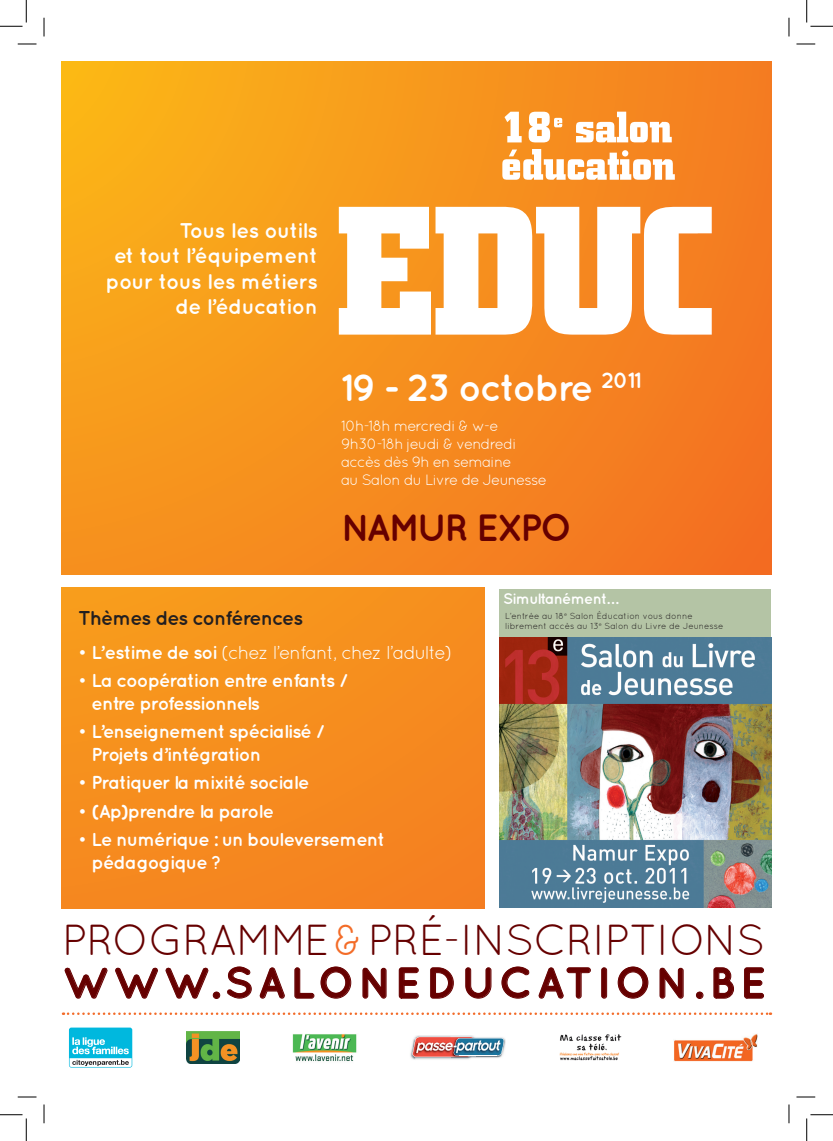
<style>
.page{position:relative;width:833px;height:1141px;background:#fff}
.page>*{position:absolute;margin:0;border:0;box-sizing:border-box;transform-origin:0 0}
.t1{font:43.38px/43.4px "Quicksand";letter-spacing:-.02em;color:#600}
.t2{font:700 43.38px "Quicksand";letter-spacing:.105em;color:#600}
.t3{font:700 38px "Quicksand";letter-spacing:-.05em;color:#fff}
.t4{font:700 38px "Quicksand";letter-spacing:-.075em;color:#600}
.t5{font:700 21.25px/25.5px "Quicksand";letter-spacing:-.025em;color:#fff;text-align:right}
.t6{font:700 20px "Quicksand";letter-spacing:-.05em;color:#231f20}
.t7{font:700 18.75px/22.5px "Quicksand";letter-spacing:-.05em;color:#fff}
.t8{font:18.75px "Quicksand";letter-spacing:-.05em;color:#fff}
.t9{font:700 15.12px "Quicksand";letter-spacing:-.05em;color:#fff}
.t10{font:15px/18px "Quicksand";letter-spacing:-.05em;color:#fff}
.t11{font:8.75px/10.5px "Quicksand";color:#231f20}
.s1{font-weight:700}
.s2{font-weight:400}
.s3{color:#f36c28}
</style>
<div class="page">
<svg style="left:62px;top:62px;width:708px;height:512px;background:#f6901d"></svg>
<svg style="left:338px;top:207px;width:373px;height:127px"></svg>
<div style="left:62px;top:587px;width:422px;height:321px;background:linear-gradient(to right,#f7941d,#f58620)"></div>
<div style="left:499px;top:589px;width:271px;height:313px;background:#b4c4a5"></div>
<img style="left:499px;top:637px;width:271px;height:270px">
<svg style="left:502px;top:149px;width:172px;height:31px"></svg>
<svg style="left:575px;top:112px;width:96px;height:30px"></svg>
<svg style="left:504px;top:112px;width:17px;height:30px"></svg>
<svg style="left:528px;top:112px;width:34px;height:30px"></svg>
<svg style="left:64px;top:967px;width:44px;height:31px"></svg>
<svg style="left:115px;top:967px;width:43px;height:31px"></svg>
<svg style="left:165px;top:967px;width:44px;height:31px"></svg>
<div style="left:213px;top:991px;width:6px;height:7px;border:1px solid #600;border-radius:50%"></div>
<svg style="left:227px;top:966px;width:25px;height:32px"></svg>
<svg style="left:259px;top:967px;width:26px;height:31px"></svg>
<svg style="left:294px;top:967px;width:20px;height:31px"></svg>
<svg style="left:320px;top:966px;width:31px;height:32px"></svg>
<svg style="left:362px;top:967px;width:24px;height:31px"></svg>
<svg style="left:398px;top:967px;width:20px;height:31px"></svg>
<svg style="left:430px;top:967px;width:23px;height:31px"></svg>
<svg style="left:465px;top:967px;width:26px;height:31px"></svg>
<svg style="left:501px;top:966px;width:28px;height:32px"></svg>
<svg style="left:538px;top:967px;width:52px;height:31px"></svg>
<div style="left:601px;top:967px;width:5px;height:31px;border:1px solid #600;border-radius:2px"></div>
<svg style="left:617px;top:966px;width:31px;height:32px"></svg>
<svg style="left:659px;top:967px;width:24px;height:31px"></svg>
<div style="left:696px;top:991px;width:6px;height:7px;border:1px solid #600;border-radius:50%"></div>
<svg style="left:713px;top:967px;width:20px;height:31px"></svg>
<svg style="left:744px;top:967px;width:19px;height:31px"></svg>
<svg style="left:69px;top:1027px;width:63px;height:40px"></svg>
<img style="left:674px;top:1034px;width:83px;height:27px">
<img style="left:187px;top:1031px;width:52px;height:32px">
<img style="left:559px;top:1034px;width:63px;height:26px">
<svg style="left:63px;top:1012px;width:707px;height:2px"></svg>
<img style="left:292px;top:1034px;width:65px;height:28px">
<img style="left:410px;top:1047px;width:5px;height:12px">
<img style="left:415px;top:1056px;width:56px;height:3px">
<img style="left:450px;top:1038px;width:55px;height:20px">
<svg style="left:412px;top:1036px;width:92px;height:20px;background:#a58c95"></svg>
<svg style="left:18px;top:43px;width:18px;height:2px"></svg>
<svg style="left:796px;top:43px;width:18px;height:2px"></svg>
<svg style="left:18px;top:1096px;width:18px;height:1px"></svg>
<svg style="left:796px;top:1096px;width:18px;height:1px"></svg>
<svg style="left:43px;top:18px;width:2px;height:18px"></svg>
<svg style="left:43px;top:1104px;width:2px;height:19px"></svg>
<svg style="left:788px;top:18px;width:1px;height:18px"></svg>
<svg style="left:788px;top:1104px;width:1px;height:19px"></svg>
<svg style="left:0;top:0;width:27px;height:27px"></svg>
<svg style="left:0;top:1114px;width:27px;height:26px"></svg>
<svg style="left:806px;top:0;width:26px;height:27px"></svg>
<svg style="left:806px;top:1114px;width:26px;height:26px"></svg>
<p class="t5" style="left:105px;top:217px;width:214px">Tous les outils<br>et tout l’équipement pour tous les métiers de l’éducation</p>
<h2 class="t3" style="left:341px;top:364px;width:302px">19 - 23 octobre <sup>2011</sup></h2>
<p class="t10" style="left:341px;top:416px;width:207px">10h-18h mercredi &amp; w-e<br>9h30-18h jeudi &amp; vendredi accès dès 9h en semaine<br>au Salon du Livre de Jeunesse</p>
<h2 class="t4" style="left:341px;top:504px;width:233px">NAMUR EXPO</h2>
<p class="t9" style="left:502px;top:589px;width:115px">Simultanément…</p>
<p class="t6" style="left:78px;top:605px;width:226px">Thèmes des conférences</p>
<p class="t8" style="left:78px;top:641px;width:375px">• <span class="s1">L’estime de soi</span> (chez l’enfant, chez l’adulte)</p>
<p class="t7" style="left:92px;top:668px;width:257px;text-indent:-13px"><span class="s2">•</span> La coopération entre enfants / entre professionnels</p>
<p class="t7" style="left:92px;top:719px;width:233px;text-indent:-13px"><span class="s2">•</span> L’enseignement spécialisé /<br>Projets d’intégration</p>
<p class="t7" style="left:78px;top:770px;width:233px"><span class="s2">•</span> Pratiquer la mixité sociale</p>
<p class="t7" style="left:78px;top:799px;width:197px"><span class="s2">•</span> (Ap)prendre la parole</p>
<p class="t7" style="left:92px;top:827px;width:294px;text-indent:-13px"><span class="s2">•</span> Le numérique : un bouleversement pédagogique ?</p>
<p class="t11" style="left:505px;top:610px;width:220px">L’entrée au 18<sup>e</sup> Salon Éducation vous donne librement accès au 13<sup>e</sup> Salon du Livre de Jeunesse</p>
<h1 class="t1" style="left:62px;top:917px;width:696px">programme<span class="s3">&amp;</span> Pré-inscriptions <span class="s1">www.salone</span></h1>
<h1 class="t2" style="left:426px;top:956px;width:334px">ducation .be</h1>
</div>
